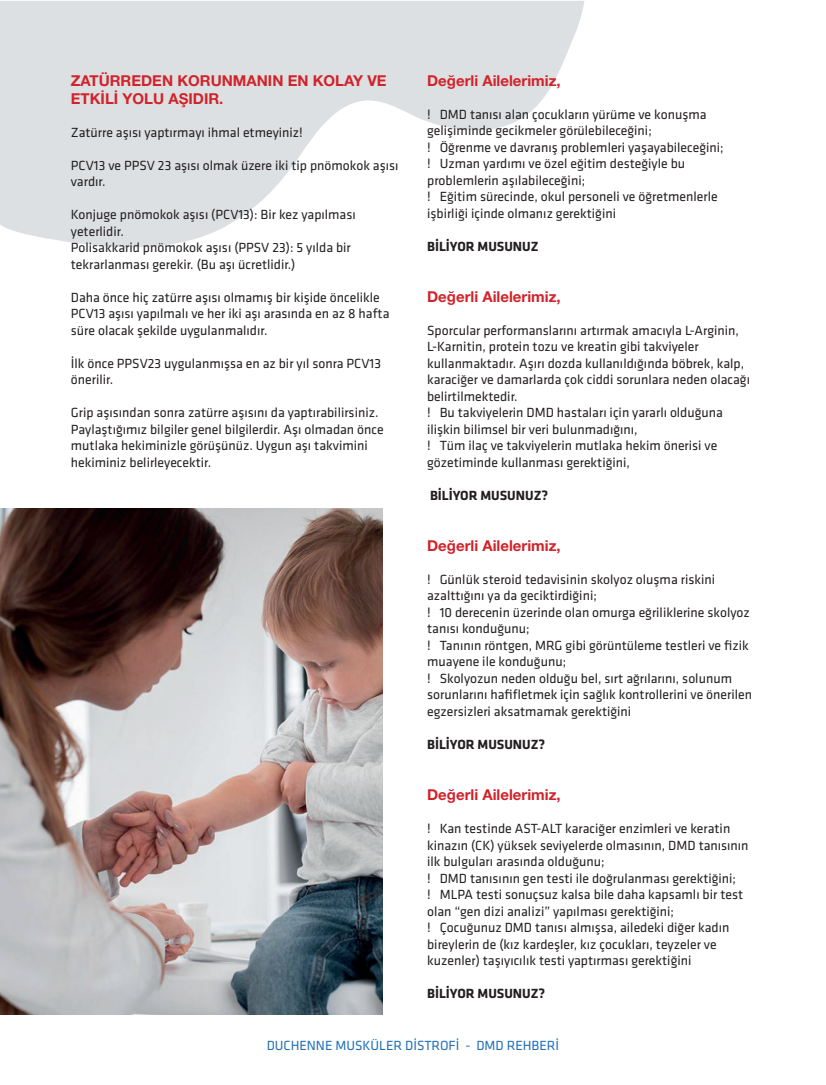
<style>
.page{position:relative;width:826px;height:1085px;background:#fff}
.page>*{position:absolute;margin:0;border:0;box-sizing:border-box;transform-origin:0 0}
.t1{font:700 15px/18px "Helvetica Neue";color:#d1232a}
.t2{font:13.75px/16.5px "Klavika Basic";color:#231f20}
.t3{font:700 13.75px "Klavika Basic";color:#231f20}
.t4{font:13.75px "Klavika Basic";color:#1f6fb8}
</style>
<div class="page">
<svg style="left:0;top:1px;width:584px;height:246px;fill:#dde0e2"></svg>
<img style="left:0;top:509px;width:383px;height:504px">
<p class="t1" style="left:71px;top:72px;width:317px">ZATÜRREDEN KORUNMANIN EN KOLAY VE<br>ETKİLİ YOLU AŞIDIR.</p>
<p class="t2" style="left:71px;top:123px;width:233px">Zatürre aşısı yaptırmayı ihmal etmeyiniz!</p>
<p class="t2" style="left:71px;top:156px;width:329px">PCV13 ve PPSV 23 aşısı olmak üzere iki tip pnömokok aşısı vardır.</p>
<p class="t2" style="left:71px;top:206px;width:286px">Konjuge pnömokok aşısı (PCV13): Bir kez yapılması yeterlidir.<br>Polisakkarid pnömokok aşısı (PPSV 23): 5 yılda bir tekrarlanması gerekir. (Bu aşı ücretlidir.)</p>
<p class="t2" style="left:71px;top:288px;width:320px">Daha önce hiç zatürre aşısı olmamış bir kişide öncelikle<br>PCV13 aşısı yapılmalı ve her iki aşı arasında en az 8 hafta süre olacak şekilde uygulanmalıdır.</p>
<p class="t2" style="left:71px;top:354px;width:312px">İlk önce PPSV23 uygulanmışsa en az bir yıl sonra PCV13 önerilir.</p>
<p class="t2" style="left:71px;top:404px;width:314px">Grip aşısından sonra zatürre aşısını da yaptırabilirsiniz.<br>Paylaştığımız bilgiler genel bilgilerdir. Aşı olmadan önce mutlaka hekiminizle görüşünüz. Uygun aşı takvimini hekiminiz belirleyecektir.</p>
<p class="t1" style="left:427px;top:72px;width:135px">Değerli Ailelerimiz,</p>
<p class="t2" style="left:427px;top:105px;width:298px">! DMD tanısı alan çocukların yürüme ve konuşma gelişiminde gecikmeler görülebileceğini;<br>! Öğrenme ve davranış problemleri yaşayabileceğini; ! Uzman yardımı ve özel eğitim desteğiyle bu problemlerin aşılabileceğini;<br>! Eğitim sürecinde, okul personeli ve öğretmenlerle işbirliği içinde olmanız gerektiğini</p>
<p class="t3" style="left:427px;top:236px;width:113px">BİLİYOR MUSUNUZ</p>
<p class="t1" style="left:427px;top:288px;width:135px">Değerli Ailelerimiz,</p>
<p class="t2" style="left:427px;top:321px;width:324px">Sporcular performanslarını artırmak amacıyla L-Arginin, L-Karnitin, protein tozu ve kreatin gibi takviyeler kullanmaktadır. Aşırı dozda kullanıldığında böbrek, kalp, karaciğer ve damarlarda çok ciddi sorunlara neden olacağı belirtilmektedir.<br>! Bu takviyelerin DMD hastaları için yararlı olduğuna ilişkin bilimsel bir veri bulunmadığını,<br>! Tüm ilaç ve takviyelerin mutlaka hekim önerisi ve gözetiminde kullanması gerektiğini,</p>
<p class="t3" style="left:430px;top:485px;width:120px">BİLİYOR MUSUNUZ?</p>
<p class="t1" style="left:427px;top:537px;width:135px">Değerli Ailelerimiz,</p>
<p class="t2" style="left:427px;top:570px;width:326px">! Günlük steroid tedavisinin skolyoz oluşma riskini azalttığını ya da geciktirdiğini;<br>! 10 derecenin üzerinde olan omurga eğriliklerine skolyoz tanısı konduğunu;<br>! Tanının röntgen, MRG gibi görüntüleme testleri ve fizik muayene ile konduğunu;<br>! Skolyozun neden olduğu bel, sırt ağrılarını, solunum sorunlarını hafifletmek için sağlık kontrollerini ve önerilen egzersizleri aksatmamak gerektiğini</p>
<p class="t3" style="left:427px;top:734px;width:120px">BİLİYOR MUSUNUZ?</p>
<p class="t1" style="left:427px;top:786px;width:135px">Değerli Ailelerimiz,</p>
<p class="t2" style="left:427px;top:819px;width:323px">! Kan testinde AST-ALT karaciğer enzimleri ve keratin kinazın (CK) yüksek seviyelerde olmasının, DMD tanısının ilk bulguları arasında olduğunu;<br>! DMD tanısının gen testi ile doğrulanması gerektiğini;<br>! MLPA testi sonuçsuz kalsa bile daha kapsamlı bir test olan “gen dizi analizi” yapılması gerektiğini;<br>! Çocuğunuz DMD tanısı almışsa, ailedeki diğer kadın bireylerin de (kız kardeşler, kız çocukları, teyzeler ve kuzenler) taşıyıcılık testi yaptırması gerektiğini</p>
<p class="t3" style="left:427px;top:983px;width:120px">BİLİYOR MUSUNUZ?</p>
<p class="t4" style="left:267px;top:1036px;width:294px">DUCHENNE MUSKÜLER DİSTROFİ - DMD REHBERİ</p>
</div>
